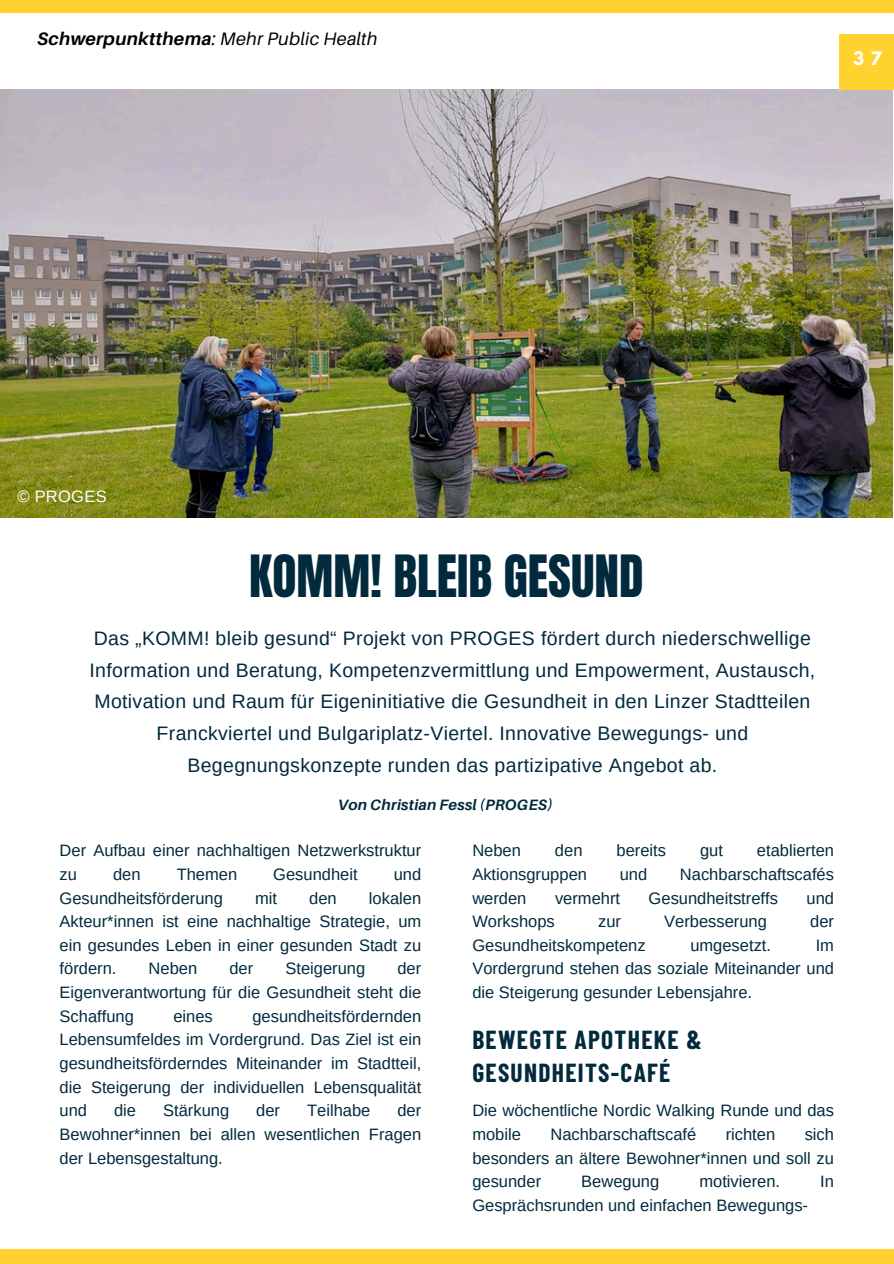
<style>
.page{position:relative;width:894px;height:1264px;background:#fff}
.page>*{position:absolute;margin:0;border:0;box-sizing:border-box;transform-origin:0 0}
.t1{font:49.5px "Anton";color:#022a3d}
.t2{font:700 25.5px/32.7px "Barlow Condensed";letter-spacing:.05em;color:#022a3d}
.t3{font:19.5px/31.5px "Arimo";letter-spacing:.015em;color:#022a3d;text-align:center}
.t4{font:italic 18px "Aileron";letter-spacing:.015em;color:#000}
.t5{font:16.5px/23.7px "Arimo";color:#022a3d;text-align:justify}
.t6{font:16.5px "Arimo";letter-spacing:.02em;color:#fff}
.t7{font:700 16.5px "League Spartan";color:#fff}
.t8{font:italic 700 15px "Aileron";letter-spacing:.015em;color:#022a3d}
.s1{font-weight:700}
</style>
<div class="page">
<div style="left:0;top:0;width:893px;height:12px;background:#ffd230"></div>
<div style="left:0;top:1249px;width:893px;height:14px;background:#ffd230"></div>
<img style="left:0;top:89px;width:892px;height:428px">
<div style="left:839px;top:34px;width:54px;height:55px;background:#ffd230"></div>
<h3 class="t4" style="left:37px;top:27px;width:341px"><span class="s1">Schwerpunktthema</span>: Mehr Public Health</h3>
<h3 class="t7" style="left:852px;top:51px;width:30px">3 7</h3>
<h2 class="t6" style="left:17px;top:487px;width:91px">© PROGES</h2>
<p class="t1" style="left:249px;top:540px;width:396px">KOMM! BLEIB GESUND</p>
<h1 class="t3" style="left:89px;top:623px;width:727px">Das „KOMM! bleib gesund“ Projekt von PROGES fördert durch niederschwellige Information und Beratung, Kompetenzvermittlung und Empowerment, Austausch, Motivation und Raum für Eigeninitiative die Gesundheit in den Linzer Stadtteilen Franckviertel und Bulgariplatz-Viertel. Innovative Bewegungs- und Begegnungskonzepte runden das partizipative Angebot ab.</h1>
<h4 class="t8" style="left:337px;top:795px;width:217px">Von Christian Fessl (PROGES)</h4>
<h5 class="t5" style="left:60px;top:838px;width:363px">Der Aufbau einer nachhaltigen Netzwerkstruktur zu</h5>
<h5 class="t5" style="left:113px;top:862px;width:29px">den</h5>
<h5 class="t5" style="left:177px;top:862px;width:62px">Themen</h5>
<h5 class="t5" style="left:273px;top:862px;width:86px">Gesundheit</h5>
<h5 class="t5" style="left:393px;top:862px;width:29px">und</h5>
<h5 class="t5" style="left:60px;top:885px;width:165px">Gesundheitsförderung</h5>
<h5 class="t5" style="left:255px;top:885px;width:23px">mit</h5>
<h5 class="t5" style="left:309px;top:885px;width:29px">den</h5>
<h5 class="t5" style="left:60px;top:885px;width:363px;text-indent:309px">lokalen Akteur*innen ist eine nachhaltige Strategie, um ein gesundes Leben in einer gesunden Stadt zu fördern.</h5>
<h5 class="t5" style="left:60px;top:956px;width:363px;text-indent:338px">der Eigenverantwortung für die Gesundheit steht die Schaffung</h5>
<h5 class="t5" style="left:148px;top:956px;width:50px">Neben</h5>
<h5 class="t5" style="left:229px;top:956px;width:25px">der</h5>
<h5 class="t5" style="left:285px;top:956px;width:81px">Steigerung</h5>
<h5 class="t5" style="left:60px;top:1004px;width:363px;text-indent:193px">gesundheitsfördernden Lebensumfeldes im Vordergrund. Das Ziel ist ein gesundheitsförderndes Miteinander im Stadtteil, die Steigerung der individuellen Lebensqualität und</h5>
<h5 class="t5" style="left:173px;top:1004px;width:41px">eines</h5>
<h5 class="t5" style="left:60px;top:1098px;width:363px;text-indent:338px">der Bewohner*innen bei allen wesentlichen Fragen der Lebensgestaltung.</h5>
<h5 class="t5" style="left:114px;top:1098px;width:24px">die</h5>
<h5 class="t5" style="left:163px;top:1098px;width:67px">Stärkung</h5>
<h5 class="t5" style="left:256px;top:1098px;width:25px">der</h5>
<h5 class="t5" style="left:307px;top:1098px;width:65px">Teilhabe</h5>
<p class="t5" style="left:472px;top:838px;width:50px">Neben</p>
<p class="t5" style="left:555px;top:838px;width:29px">den</p>
<p class="t5" style="left:616px;top:838px;width:51px">bereits</p>
<p class="t5" style="left:699px;top:838px;width:24px">gut</p>
<p class="t5" style="left:756px;top:838px;width:78px">etablierten</p>
<p class="t5" style="left:472px;top:862px;width:116px">Aktionsgruppen</p>
<p class="t5" style="left:619px;top:862px;width:29px">und</p>
<p class="t5" style="left:679px;top:862px;width:155px">Nachbarschaftscafés</p>
<p class="t5" style="left:472px;top:885px;width:56px">werden</p>
<p class="t5" style="left:555px;top:885px;width:67px">vermehrt</p>
<p class="t5" style="left:648px;top:885px;width:131px">Gesundheitstreffs</p>
<p class="t5" style="left:806px;top:885px;width:29px">und</p>
<p class="t5" style="left:472px;top:909px;width:84px">Workshops</p>
<p class="t5" style="left:598px;top:909px;width:24px">zur</p>
<p class="t5" style="left:664px;top:909px;width:104px">Verbesserung</p>
<p class="t5" style="left:810px;top:909px;width:25px">der</p>
<p class="t5" style="left:472px;top:933px;width:175px">Gesundheitskompetenz</p>
<p class="t5" style="left:690px;top:933px;width:82px">umgesetzt.</p>
<p class="t5" style="left:472px;top:933px;width:363px;text-indent:343px">Im Vordergrund stehen das soziale Miteinander und die Steigerung gesunder Lebensjahre.</p>
<p class="t2" style="left:472px;top:1022px;width:231px">BEWEGTE APOTHEKE &amp;<br>GESUNDHEITS-CAFÉ</p>
<p class="t5" style="left:472px;top:1098px;width:363px">Die wöchentliche Nordic Walking Runde und das mobile</p>
<p class="t5" style="left:550px;top:1122px;width:147px">Nachbarschaftscafé</p>
<p class="t5" style="left:725px;top:1122px;width:51px">richten</p>
<p class="t5" style="left:472px;top:1122px;width:363px;text-indent:332px">sich besonders an ältere Bewohner*innen und soll zu gesunder</p>
<p class="t5" style="left:581px;top:1169px;width:79px">Bewegung</p>
<p class="t5" style="left:699px;top:1169px;width:82px">motivieren.</p>
<p class="t5" style="left:820px;top:1169px;width:15px">In</p>
<p class="t5" style="left:472px;top:1193px;width:337px">Gesprächsrunden und einfachen Bewegungs-</p>
</div>
